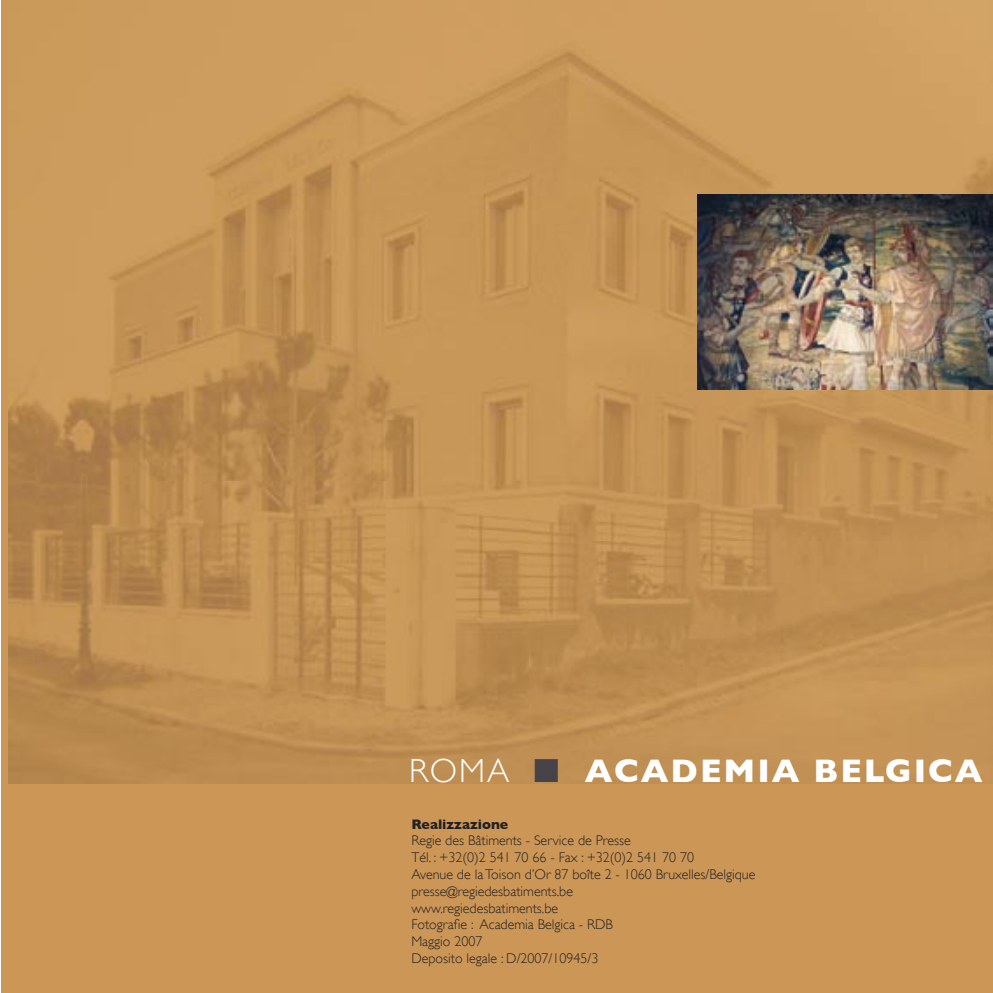
<style>
.page{position:relative;width:993px;height:993px;background:#fff}
.page>*{position:absolute;margin:0;border:0;box-sizing:border-box;transform-origin:0 0}
.t1{font:700 33.25px "Gill Sans";letter-spacing:.06em;color:#fff}
.t2{font:300 14px/16.8px "Gill Sans";color:#212125}
.t3{font:700 14px "Gill Sans";color:#212125}
.s1{font-weight:300}
.s2{color:#464448}
</style>
<div class="page">
<div style="left:2px;top:0;width:990px;height:992px;background:#cc9656"></div>
<img style="left:8px;top:0;width:984px;height:782px">
<img style="left:697px;top:194px;width:295px;height:195px">
<h1 class="t1" style="left:409px;top:751px;width:574px"><span class="s1">ROMA</span> <span class="s2">■</span> ACADEMIA BELGICA</h1>
<p class="t3" style="left:411px;top:815px;width:98px">Realizzazione</p>
<p class="t2" style="left:411px;top:832px;width:345px">Regie des Bâtiments - Service de Presse<br>Tél. : +32(0)2 541 70 66 - Fax : +32(0)2 541 70 70<br>Avenue de la Toison d’Or 87 boîte 2 - 1060 Bruxelles/Belgique presse@regiedesbatiments.be<br>www.regiedesbatiments.be<br>Fotografie : Academia Belgica - RDB<br>Maggio 2007<br>Deposito legale : D/2007/10945/3</p>
</div>
